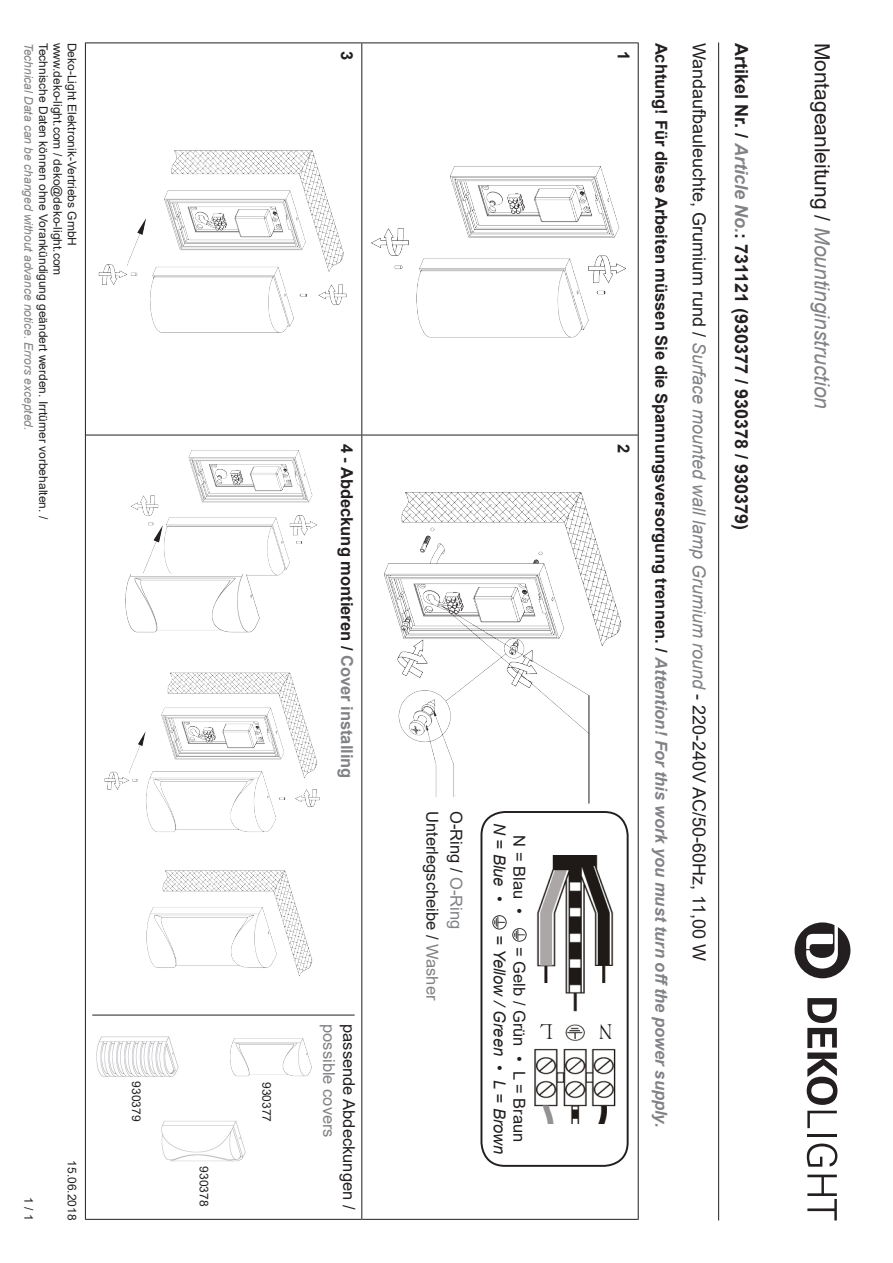
<style>
.page{position:relative;width:893px;height:1263px;background:#fff}
.page>*{position:absolute;margin:0;border:0;box-sizing:border-box;transform-origin:0 0}
.t1{font:italic 21px "Arial";color:#808285}
.Kurzbezeichnung{font:18px "Arial";color:#231f20}
.Artikel_Nummer{font:700 18px "Arial";color:#231f20}
.Hervorhebung___Wicht{font:700 16.5px "Arial";color:#231f20}
.Lauftext{font:16.5px "Arial";color:#231f20}
.Lauftext-2{font:italic 16.5px "Arial";color:#231f20}
.Lauftext-3{font:16.5px "Arial";color:#808285}
.Fußtext{font:12px "Arial";color:#231f20}
.t2{font:italic 12px "Arial";color:#808285}
.s1{color:#808285}
.s2{font-style:italic;color:#808285}
.s3{font-style:normal;color:#231f20}
</style>
<div class="page">
<svg style="left:795px;top:922px;width:55px;height:56px"></svg>
<svg style="left:807px;top:998px;width:30px;height:107px"></svg>
<svg style="left:807px;top:1111px;width:30px;height:17px"></svg>
<hr style="left:807px;top:1134px;width:30px;height:2px;background:#231f20">
<svg style="left:807px;top:1143px;width:30px;height:24px"></svg>
<svg style="left:807px;top:1174px;width:30px;height:46px"></svg>
<hr style="left:718px;top:43px;width:1px;height:1177px;background:#231f20">
<hr style="left:638px;top:43px;width:1px;height:392px;background:#231f20">
<hr style="left:362px;top:43px;width:276px;height:1px;background:#231f20">
<hr style="left:638px;top:435px;width:1px;height:785px;background:#231f20">
<hr style="left:362px;top:435px;width:276px;height:1px;background:#231f20">
<hr style="left:362px;top:1219px;width:276px;height:1px;background:#231f20">
<hr style="left:361px;top:43px;width:1px;height:392px;background:#231f20">
<hr style="left:86px;top:43px;width:275px;height:1px;background:#231f20">
<hr style="left:361px;top:435px;width:1px;height:785px;background:#231f20">
<hr style="left:86px;top:435px;width:275px;height:1px;background:#231f20">
<hr style="left:86px;top:1219px;width:275px;height:1px;background:#231f20">
<hr style="left:85px;top:43px;width:1px;height:392px;background:#231f20">
<hr style="left:85px;top:435px;width:1px;height:785px;background:#231f20">
<img style="left:384px;top:492px;width:238px;height:311px">
<div style="left:480px;top:811px;width:149px;height:356px;border:2px solid #231f20;border-radius:23px"></div>
<img style="left:534px;top:855px;width:82px;height:269px">
<img style="left:512px;top:928px;width:15px;height:14px">
<img style="left:492px;top:915px;width:15px;height:15px">
<hr style="left:589px;top:695px;width:1px;height:108px;background:#231f20">
<img style="left:230px;top:1038px;width:82px;height:39px">
<img style="left:161px;top:1120px;width:85px;height:42px">
<img style="left:96px;top:1036px;width:83px;height:41px">
<hr style="left:92px;top:1015px;width:263px;height:1px;background:#231f20">
<img style="left:371px;top:166px;width:255px;height:172px">
<img style="left:98px;top:150px;width:249px;height:183px">
<img style="left:130px;top:450px;width:187px;height:126px">
<img style="left:104px;top:672px;width:216px;height:160px">
<img style="left:146px;top:870px;width:167px;height:107px">
<img style="left:125px;top:575px;width:138px;height:58px">
<img style="left:136px;top:520px;width:31px;height:53px">
<p class="t2" style="left:37px;top:43px;width:389px;rotate:90deg">Technical Data can be changed without advance notice. Errors excepted.</p>
<p class="Fußtext" style="left:51px;top:43px;width:478px;rotate:90deg">Technische Daten können ohne Vorankündigung geändert werden. Irrtümer vorbehalten. /</p>
<p class="Fußtext" style="left:66px;top:43px;width:234px;rotate:90deg">www.deko-light.com / deko@deko-light.com</p>
<p class="Fußtext" style="left:80px;top:43px;width:205px;rotate:90deg">Deko-Light Elektronik-Vertriebs GmbH</p>
<p class="Hervorhebung___Wicht" style="left:359px;top:51px;width:11px;rotate:90deg">3</p>
<p class="Hervorhebung___Wicht" style="left:359px;top:443px;width:336px;rotate:90deg">4 - Abdeckung montieren / <span class="s1">Cover installing</span></p>
<p class="Fußtext" style="left:37px;top:1197px;width:25px;rotate:90deg">1 / 1</p>
<p class="Fußtext" style="left:80px;top:1160px;width:62px;rotate:90deg">15.06.2018</p>
<p class="Fußtext" style="left:145px;top:1081px;width:42px;rotate:90deg">930379</p>
<p class="Fußtext" style="left:212px;top:1166px;width:42px;rotate:90deg">930378</p>
<p class="Fußtext" style="left:275px;top:1082px;width:42px;rotate:90deg">930377</p>
<p class="Lauftext-3" style="left:340px;top:1024px;width:115px;rotate:90deg">possible covers</p>
<p class="Lauftext" style="left:360px;top:1024px;width:187px;rotate:90deg">passende Abdeckungen /</p>
<p class="Lauftext" style="left:444px;top:811px;width:191px;rotate:90deg">Unterlegscheibe / <span class="s1">Washer</span></p>
<p class="Lauftext" style="left:468px;top:811px;width:120px;rotate:90deg">O-Ring / <span class="s1">O-Ring</span></p>
<p class="Lauftext-2" style="left:510px;top:823px;width:80px;rotate:90deg">N = Blue •</p>
<p class="Lauftext-2" style="left:510px;top:935px;width:221px;rotate:90deg">= Yellow / Green • L = Brown</p>
<p class="Lauftext" style="left:531px;top:835px;width:80px;rotate:90deg">N = Blau •</p>
<p class="Lauftext" style="left:531px;top:947px;width:197px;rotate:90deg">= Gelb / Grün • L = Braun</p>
<p class="Hervorhebung___Wicht" style="left:635px;top:51px;width:11px;rotate:90deg">1</p>
<p class="Hervorhebung___Wicht" style="left:635px;top:443px;width:11px;rotate:90deg">2</p>
<h3 class="Hervorhebung___Wicht" style="left:673px;top:43px;width:1086px;rotate:90deg">Achtung! Für diese Arbeiten müssen Sie die Spannungsversorgung trennen. / <span class="s2">Attention! For this work you must turn off the power supply.</span></h3>
<p class="Kurzbezeichnung" style="left:711px;top:43px;width:920px;rotate:90deg">Wandaufbauleuchte, Grumium rund / <span class="s2">Surface mounted wall lamp Grumium round</span> - 220-240V AC/50-60Hz, 11,00 W</p>
<p class="Artikel_Nummer" style="left:754px;top:43px;width:489px;rotate:90deg">Artikel Nr. / <span class="s2">Article No.</span>: 731121 (930377 / 930378 / 930379)</p>
<h1 class="t1" style="left:836px;top:43px;width:368px;rotate:90deg"><span class="s3">Montageanleitung /</span> Mountinginstruction</h1>
</div>
